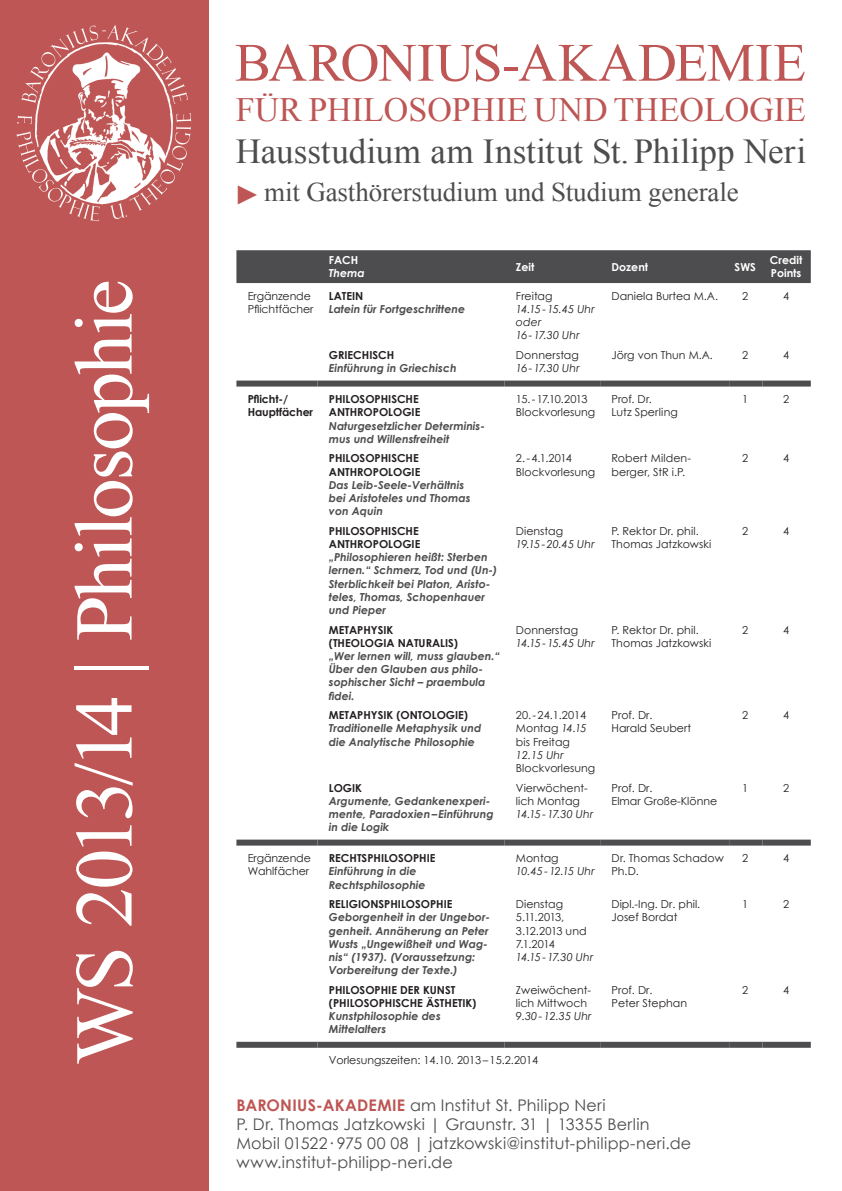
<style>
.page{position:relative;width:842px;height:1191px;background:#fff}
.page>*{position:absolute;margin:0;border:0;box-sizing:border-box;transform-origin:0 0}
.t1{font:82px "Times New Roman";letter-spacing:-.04em;color:#fff}
.t2{font:54px "Times New Roman";letter-spacing:.005em;color:#bd5654}
.t3{font:35px "Times New Roman";color:#4d4d4f}
.t4{font:34px "Times New Roman";color:#bd5654}
.t5{font:27px "Times New Roman";letter-spacing:-.005em;color:#4d4d4f}
.t6{font:16px "Century Gothic";letter-spacing:.015em;color:#4d4d4f}
.t7{font:italic 700 11px/13.2px "Century Gothic";color:#4d4d4f}
.t8{font:11px/13.2px "Century Gothic";color:#231f20}
.t9{font:700 11px "Century Gothic";color:#231f20}
.t10{font:italic 11px/13.2px "Century Gothic";color:#231f20}
.t11{font:11px/13.2px "Century Gothic";letter-spacing:-.05em;color:#231f20}
.t12{font:italic 11px "Century Gothic";letter-spacing:-.03em;color:#231f20}
.t13{font:700 11px/13.2px "Century Gothic";color:#fff}
.t14{font:italic 11px "Century Gothic";letter-spacing:-.02em;color:#231f20}
.t15{font:italic 700 11px "Century Gothic";color:#fff}
.s1{color:#bd5654}
.s2{font-style:italic}
.s3{font-weight:700;color:#bd5654}
</style>
<div class="page">
<div style="left:0;top:0;width:209px;height:1191px;background:#bd5654"></div>
<img style="left:16px;top:25px;width:176px;height:197px">
<div style="left:236px;top:250px;width:575px;height:33px;background:#4d4d4f"></div>
<div style="left:236px;top:380px;width:81px;height:6px;background:#4d4d4f"></div>
<div style="left:317px;top:380px;width:188px;height:6px;background:#4d4d4f"></div>
<div style="left:505px;top:380px;width:95px;height:6px;background:#4d4d4f"></div>
<div style="left:600px;top:380px;width:129px;height:6px;background:#4d4d4f"></div>
<div style="left:729px;top:380px;width:34px;height:6px;background:#4d4d4f"></div>
<div style="left:763px;top:380px;width:48px;height:6px;background:#4d4d4f"></div>
<div style="left:236px;top:839px;width:81px;height:6px;background:#4d4d4f"></div>
<div style="left:317px;top:839px;width:188px;height:6px;background:#4d4d4f"></div>
<div style="left:505px;top:839px;width:95px;height:6px;background:#4d4d4f"></div>
<div style="left:600px;top:839px;width:129px;height:6px;background:#4d4d4f"></div>
<div style="left:729px;top:839px;width:34px;height:6px;background:#4d4d4f"></div>
<div style="left:763px;top:839px;width:48px;height:6px;background:#4d4d4f"></div>
<div style="left:236px;top:1041px;width:81px;height:6px;background:#4d4d4f"></div>
<div style="left:317px;top:1041px;width:188px;height:6px;background:#4d4d4f"></div>
<div style="left:505px;top:1041px;width:95px;height:6px;background:#4d4d4f"></div>
<div style="left:600px;top:1041px;width:129px;height:6px;background:#4d4d4f"></div>
<div style="left:729px;top:1041px;width:34px;height:6px;background:#4d4d4f"></div>
<div style="left:763px;top:1041px;width:48px;height:6px;background:#4d4d4f"></div>
<p class="t1" style="left:49px;top:1064px;width:787px;rotate:-90deg">WS 2013/14 | Philosophie</p>
<p class="t2" style="left:235px;top:26px;width:573px">BARONIUS-AKADEMIE</p>
<p class="t4" style="left:236px;top:86px;width:572px">FÜR PHILOSOPHIE UND THEOLOGIE</p>
<p class="t3" style="left:236px;top:127px;width:572px">Hausstudium am Institut St.Philipp Neri</p>
<p class="t5" style="left:234px;top:173px;width:506px"><span class="s1">►</span>mit Gasthörerstudium und Studium generale</p>
<p class="t13" style="left:329px;top:253px;width:31px">FACH</p>
<p class="t15" style="left:329px;top:265px;width:37px">Thema</p>
<p class="t13" style="left:516px;top:260px;width:20px">Zeit</p>
<p class="t13" style="left:611px;top:260px;width:38px">Dozent</p>
<p class="t13" style="left:735px;top:260px;width:23px">SWS</p>
<p class="t13" style="left:770px;top:253px;width:34px">Credit<br>Points</p>
<p class="t8" style="left:248px;top:289px;width:65px">Ergänzende</p>
<p class="t8" style="left:248px;top:302px;width:67px">Pflichtfächer</p>
<p class="t9" style="left:329px;top:287px;width:36px">LATEIN</p>
<p class="t7" style="left:329px;top:302px;width:138px">Latein für Fortgeschrittene</p>
<p class="t8" style="left:516px;top:289px;width:38px">Freitag</p>
<p class="t10" style="left:516px;top:302px;width:80px">14.15-15.45 Uhr oder<br>16-17.30 Uhr</p>
<p class="t8" style="left:611px;top:289px;width:108px">Daniela Burtea M.A.</p>
<p class="t8" style="left:742px;top:289px;width:8px">2</p>
<p class="t8" style="left:783px;top:289px;width:8px">4</p>
<p class="t9" style="left:329px;top:347px;width:67px">GRIECHISCH</p>
<p class="t7" style="left:329px;top:361px;width:129px">Einführung in Griechisch</p>
<p class="t8" style="left:516px;top:348px;width:64px">Donnerstag</p>
<p class="t10" style="left:516px;top:361px;width:65px">16-17.30 Uhr</p>
<p class="t8" style="left:611px;top:348px;width:103px">Jörg von Thun M.A.</p>
<p class="t8" style="left:742px;top:348px;width:8px">2</p>
<p class="t8" style="left:783px;top:348px;width:8px">4</p>
<p class="t9" style="left:248px;top:391px;width:42px">Pflicht--/</p>
<p class="t9" style="left:248px;top:404px;width:67px">Haupt-fächer</p>
<p class="t9" style="left:329px;top:391px;width:91px">PHILOSOPHISCHE</p>
<p class="t9" style="left:329px;top:404px;width:93px">ANTHROPOLOGIE</p>
<p class="t7" style="left:329px;top:418px;width:158px">Naturgesetzlicher Determinis&shy;mus und Willensfreiheit</p>
<p class="t11" style="left:516px;top:392px;width:73px">15. - 17.10.2013</p>
<p class="t8" style="left:516px;top:405px;width:81px">Blockvorlesung</p>
<p class="t8" style="left:611px;top:392px;width:68px">Prof. Dr.<br>Lutz Sperling</p>
<p class="t8" style="left:742px;top:392px;width:8px">1</p>
<p class="t8" style="left:783px;top:392px;width:8px">2</p>
<p class="t9" style="left:329px;top:450px;width:91px">PHILOSOPHISCHE</p>
<p class="t9" style="left:329px;top:463px;width:93px">ANTHROPOLOGIE</p>
<p class="t7" style="left:329px;top:478px;width:137px">Das Leib-Seele-Verhältnis</p>
<p class="t7" style="left:329px;top:491px;width:143px">bei Aristoteles und Thomas</p>
<p class="t7" style="left:329px;top:504px;width:56px">von Aquin</p>
<p class="t8" style="left:516px;top:451px;width:58px">2.-4.1.2014</p>
<p class="t8" style="left:516px;top:465px;width:81px">Blockvorlesung</p>
<p class="t8" style="left:611px;top:451px;width:81px">Robert Milden&shy;berger, StR i.P.</p>
<p class="t8" style="left:742px;top:451px;width:8px">2</p>
<p class="t8" style="left:783px;top:451px;width:8px">4</p>
<p class="t9" style="left:329px;top:522px;width:91px">PHILOSOPHISCHE</p>
<p class="t9" style="left:329px;top:535px;width:93px">ANTHROPOLOGIE</p>
<p class="t7" style="left:329px;top:550px;width:170px">„Philosophieren heißt: Sterben lernen.“ Schmerz, Tod und (Un-)<br>Sterblichkeit bei Platon, Aristo&shy;teles, Thomas, Schopenhauer und Pieper</p>
<p class="t8" style="left:516px;top:524px;width:49px">Dienstag</p>
<p class="t10" style="left:516px;top:537px;width:80px">19.15-20.45 Uhr</p>
<p class="t8" style="left:611px;top:524px;width:101px">P. Rektor Dr. phil.<br>Thomas Jatzkowski</p>
<p class="t8" style="left:742px;top:524px;width:8px">2</p>
<p class="t8" style="left:783px;top:524px;width:8px">4</p>
<p class="t9" style="left:329px;top:621px;width:66px">METAPHYSIK</p>
<p class="t9" style="left:329px;top:634px;width:131px">(THEOLOGIA NATURALIS)</p>
<p class="t7" style="left:329px;top:649px;width:172px">„Wer lernen will, muss glauben.“<br>Über den Glauben aus philo&shy;sophischer Sicht – praembula fidei.</p>
<p class="t8" style="left:516px;top:623px;width:64px">Donnerstag</p>
<p class="t12" style="left:516px;top:635px;width:80px">14.15-15.45 Uhr</p>
<p class="t8" style="left:611px;top:623px;width:101px">P. Rektor Dr. phil.<br>Thomas Jatzkowski</p>
<p class="t8" style="left:742px;top:623px;width:8px">2</p>
<p class="t8" style="left:783px;top:623px;width:8px">4</p>
<p class="t9" style="left:329px;top:707px;width:141px">METAPHYSIK (ONTOLOGIE)</p>
<p class="t7" style="left:329px;top:721px;width:154px">Traditionelle Metaphysik und die Analytische Philosophie</p>
<p class="t8" style="left:516px;top:708px;width:72px">20.-24.1.2014</p>
<p class="t8" style="left:516px;top:721px;width:72px">Montag <span class="s2">14.15 </span>bis Freitag<br><span class="s2">12.15 Uhr</span></p>
<p class="t8" style="left:516px;top:761px;width:81px">Blockvorlesung</p>
<p class="t8" style="left:611px;top:708px;width:81px">Prof. Dr.<br>Harald Seubert</p>
<p class="t8" style="left:742px;top:708px;width:8px">2</p>
<p class="t8" style="left:783px;top:708px;width:8px">4</p>
<p class="t9" style="left:329px;top:779px;width:35px">LOGIK</p>
<p class="t7" style="left:329px;top:793px;width:166px">Argumente, Gedankenexperi&shy;mente, Paradoxien–Einführung in die Logik</p>
<p class="t8" style="left:516px;top:781px;width:73px">Vierwöchent&shy;lich Montag</p>
<p class="t12" style="left:516px;top:806px;width:79px">14.15-17.30 Uhr</p>
<p class="t8" style="left:611px;top:781px;width:107px">Prof. Dr.<br>Elmar Große-Klönne</p>
<p class="t8" style="left:742px;top:781px;width:8px">1</p>
<p class="t8" style="left:783px;top:781px;width:8px">2</p>
<p class="t8" style="left:248px;top:851px;width:65px">Ergänzende</p>
<p class="t8" style="left:248px;top:864px;width:63px">Wahlfächer</p>
<p class="t9" style="left:329px;top:850px;width:108px">RECHTSPHILOSOPHIE</p>
<p class="t7" style="left:329px;top:864px;width:89px">Einführung in die</p>
<p class="t7" style="left:329px;top:877px;width:98px">Rechtsphilosophie</p>
<p class="t8" style="left:516px;top:851px;width:44px">Montag</p>
<p class="t14" style="left:516px;top:863px;width:80px">10.45-12.15 Uhr</p>
<p class="t8" style="left:611px;top:851px;width:114px">Dr. Thomas Schadow<br>Ph.D.</p>
<p class="t8" style="left:742px;top:851px;width:8px">2</p>
<p class="t8" style="left:783px;top:851px;width:8px">4</p>
<p class="t9" style="left:329px;top:896px;width:125px">RELIGIONSPHILOSOPHIE</p>
<p class="t7" style="left:329px;top:910px;width:163px">Geborgenheit in der Ungebor&shy;genheit. Annäherung an Peter<br>Wusts „Ungewißheit und Wag&shy;nis“ (1937). (Voraussetzung:<br>Vorbereitung der Texte.)</p>
<p class="t8" style="left:516px;top:897px;width:49px">Dienstag</p>
<p class="t11" style="left:516px;top:910px;width:72px">5.11.2013,<br>3.12.2013 und<br>7.1.2014</p>
<p class="t12" style="left:516px;top:949px;width:79px">14.15-17.30 Uhr</p>
<p class="t8" style="left:611px;top:897px;width:90px">Dipl.-Ing. Dr. phil.<br>Josef Bordat</p>
<p class="t8" style="left:742px;top:897px;width:8px">1</p>
<p class="t8" style="left:783px;top:897px;width:8px">2</p>
<p class="t9" style="left:329px;top:981px;width:128px">PHILOSOPHIE DER KUNST</p>
<p class="t9" style="left:329px;top:994px;width:149px">(PHILOSOPHISCHE ÄSTHETIK)</p>
<p class="t7" style="left:329px;top:1009px;width:113px">Kunstphilosophie des</p>
<p class="t7" style="left:329px;top:1022px;width:59px">Mittelalters</p>
<p class="t8" style="left:516px;top:983px;width:77px">Zweiwöchent&shy;lich Mittwoch</p>
<p class="t10" style="left:516px;top:1009px;width:77px">9.30-12.35 Uhr</p>
<p class="t8" style="left:611px;top:983px;width:77px">Prof. Dr.<br>Peter Stephan</p>
<p class="t8" style="left:742px;top:983px;width:8px">2</p>
<p class="t8" style="left:783px;top:983px;width:8px">4</p>
<p class="t8" style="left:329px;top:1053px;width:211px">Vorlesungszeiten: 14.10. 2013–15.2.2014</p>
<p class="t6" style="left:236px;top:1093px;width:371px"><span class="s3">BARONIUS-AKADEMIE</span> am Institut St. Philipp Neri</p>
<p class="t6" style="left:236px;top:1113px;width:415px">P. Dr. Thomas Jatzkowski | Graunstr. 31 | 13355 Berlin</p>
<p class="t6" style="left:236px;top:1132px;width:456px">Mobil 01522 ∙ 975 00 08 | jatzkowski@institut-philipp-neri.de</p>
<p class="t6" style="left:236px;top:1151px;width:218px">www.institut-philipp-neri.de</p>
</div>
